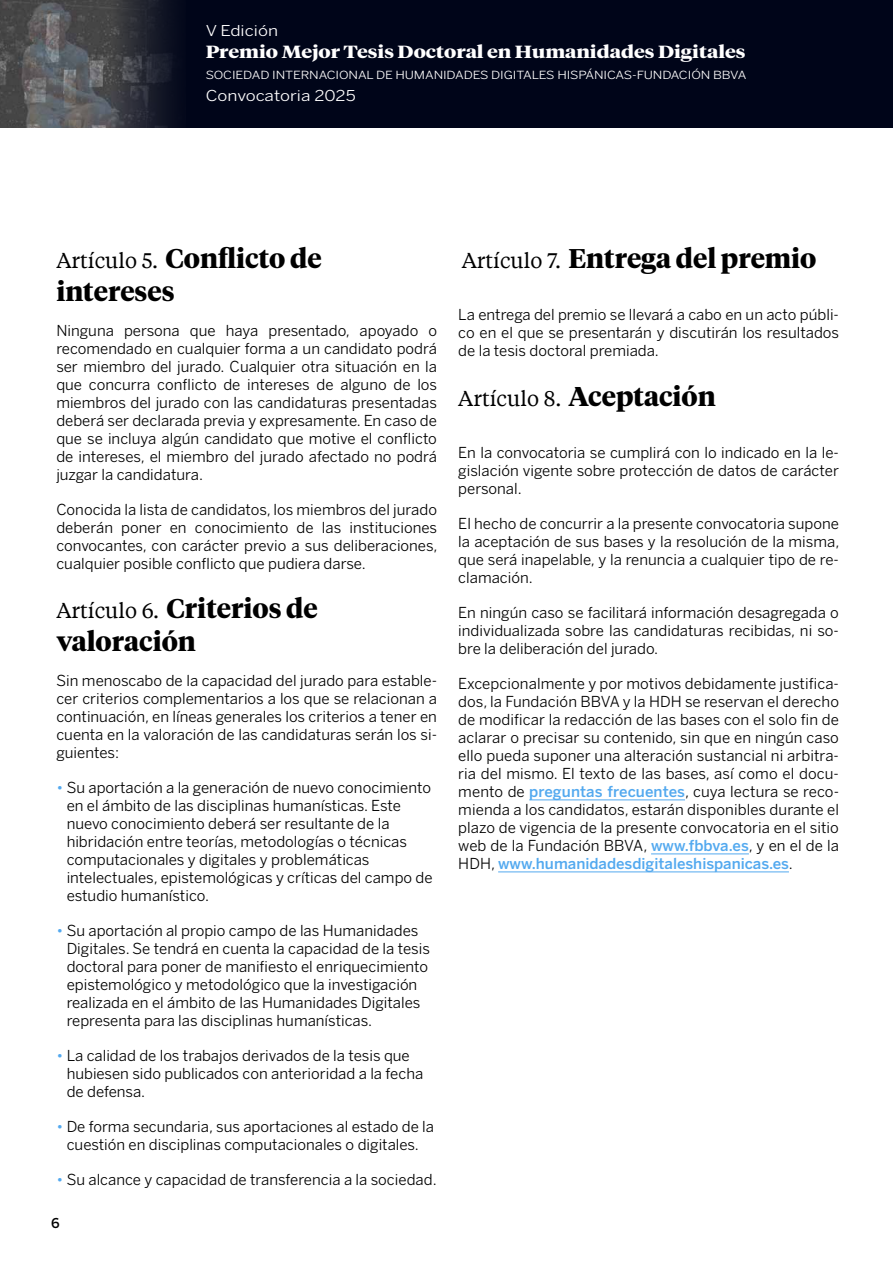
<style>
.page{position:relative;width:893px;height:1263px;background:#fff}
.page>*{position:absolute;margin:0;border:0;box-sizing:border-box;transform-origin:0 0}
.t1{font:700 27px/32.4px "Tiempos Headline";color:#000}
.t2{font:21px "Tiempos Text";color:#000}
.t3{font:700 17.55px "Tiempos Headline";color:#fff;scale:1.16 1}
.t4{font:15px/18px "Benton Sans BBVA";color:#000;text-align:justify}
.t5{font:14.85px "Benton Sans BBVA";color:#fff;scale:1.16 1}
.t6{font:500 13.5px "Benton Sans BBVA";color:#000}
.t7{font:11.1px "Benton Sans BBVA";letter-spacing:-.01em;color:#fff;scale:1.16 1}
.s1{font-family:"Tiempos Text";font-weight:400;font-size:21px}
.s2{color:#53a9ef}
.s3{font-family:"Tiempos Headline";font-weight:700;font-size:27px}
.s4{font-weight:500;color:#53a9ef}
</style>
<div class="page">
<hr style="left:529px;top:799px;width:156px;height:1px;background:#53a9ef">
<hr style="left:651px;top:853px;width:98px;height:1px;background:#53a9ef">
<hr style="left:498px;top:871px;width:291px;height:1px;background:#53a9ef">
<div style="left:0;top:0;width:893px;height:128px;background:#000519"></div>
<img style="left:0;top:0;width:112px;height:128px">
<svg style="left:112px;top:0;width:64px;height:128px"></svg>
<p class="t5" style="left:206px;top:22px;width:64px">V Edición</p>
<p class="t3" style="left:206px;top:41px;width:467px">Premio Mejor Tesis Doctoral en Humanidades Digitales</p>
<p class="t7" style="left:206px;top:69px;width:468px">SOCIEDAD INTERNACIONAL DE HUMANIDADES DIGITALES HISPÁNICAS-FUNDACIÓN BBVA</p>
<p class="t5" style="left:206px;top:86px;width:131px">Convocatoria 2025</p>
<h1 class="t1" style="left:56px;top:243px;width:267px"><span class="s1">Artículo 5.</span> Conflicto de intereses</h1>
<p class="t4" style="left:56px;top:321px;width:382px">Ninguna persona que haya presentado, apoyado o recomendado en cualquier forma a un candidato podrá ser miembro del jurado. Cualquier otra situación en la que concurra conflicto de intereses de alguno de los miembros del jurado con las candidaturas presentadas deberá ser declarada previa y expresamente. En caso de que se incluya algún candidato que motive el conflicto de intereses, el miembro del jurado afectado no podrá juzgar la candidatura.</p>
<p class="t4" style="left:56px;top:500px;width:383px">Conocida la lista de candidatos, los miembros del jurado deberán poner en conocimiento de las instituciones convocantes, con carácter previo a sus deliberaciones, cualquier posible conflicto que pudiera darse.</p>
<h1 class="t1" style="left:56px;top:592px;width:263px"><span class="s1">Artículo 6.</span> Criterios de valoración</h1>
<p class="t4" style="left:56px;top:671px;width:382px">Sin menoscabo de la capacidad del jurado para estable&shy;cer criterios complementarios a los que se relacionan a continuación, en líneas generales los criterios a tener en cuenta en la valoración de las candidaturas serán los si&shy;guientes:</p>
<p class="t4" style="left:67px;top:778px;width:367px;text-align:left;text-indent:-10px"><span class="s2">•</span> Su aportación a la generación de nuevo conocimiento en el ámbito de las disciplinas humanísticas. Este nuevo conocimiento deberá ser resultante de la hibridación entre teorías, metodologías o técnicas computacionales y digitales y problemáticas intelectuales, epistemológicas y críticas del campo de estudio humanístico.</p>
<p class="t4" style="left:67px;top:921px;width:365px;text-align:left;text-indent:-10px"><span class="s2">•</span> Su aportación al propio campo de las Humanidades Digitales. Se tendrá en cuenta la capacidad de la tesis doctoral para poner de manifiesto el enriquecimiento epistemológico y metodológico que la investigación realizada en el ámbito de las Humanidades Digitales representa para las disciplinas humanísticas.</p>
<p class="t4" style="left:67px;top:1046px;width:358px;text-align:left;text-indent:-10px"><span class="s2">•</span> La calidad de los trabajos derivados de la tesis que hubiesen sido publicados con anterioridad a la fecha de defensa.</p>
<p class="t4" style="left:56px;top:1117px;width:379px;text-align:center"><span class="s2">•</span> De forma secundaria, sus aportaciones al estado de la cuestión en disciplinas computacionales o digitales.</p>
<p class="t4" style="left:56px;top:1170px;width:382px"><span class="s2">•</span> Su alcance y capacidad de transferencia a la sociedad.</p>
<p class="t6" style="left:51px;top:1215px;width:10px">6</p>
<h1 class="t1" style="left:462px;top:243px;width:356px"><span class="s1">Artículo 7.</span> Entrega del premio</h1>
<p class="t4" style="left:458px;top:306px;width:382px">La entrega del premio se llevará a cabo en un acto públi&shy;co en el que se presentarán y discutirán los resultados de la tesis doctoral premiada.</p>
<h2 class="t2" style="left:458px;top:384px;width:259px">Artículo 8. <span class="s3">Aceptación</span></h2>
<p class="t4" style="left:458px;top:443px;width:382px">En la convocatoria se cumplirá con lo indicado en la le&shy;gislación vigente sobre protección de datos de carácter personal.</p>
<p class="t4" style="left:458px;top:514px;width:383px">El hecho de concurrir a la presente convocatoria supone la aceptación de sus bases y la resolución de la misma, que será inapelable, y la renuncia a cualquier tipo de re&shy;clamación.</p>
<p class="t4" style="left:458px;top:603px;width:382px">En ningún caso se facilitará información desagregada o individualizada sobre las candidaturas recibidas, ni so&shy;bre la deliberación del jurado.</p>
<p class="t4" style="left:458px;top:674px;width:382px">Excepcionalmente y por motivos debidamente justifica&shy;dos, la Fundación BBVA y la HDH se reservan el derecho de modificar la redacción de las bases con el solo fin de aclarar o precisar su contenido, sin que en ningún caso ello pueda suponer una alteración sustancial ni arbitra&shy;ria del mismo. El texto de las bases, así como el docu&shy;mento de <span class="s4">preguntas frecuentes</span>, cuya lectura se reco&shy;mienda a los candidatos, estarán disponibles durante el plazo de vigencia de la presente convocatoria en el sitio web de la Fundación BBVA, <span class="s4">www.fbbva.es</span>, y en el de la HDH, <span class="s4">www.humanidadesdigitaleshispanicas.es</span>.</p>
</div>
